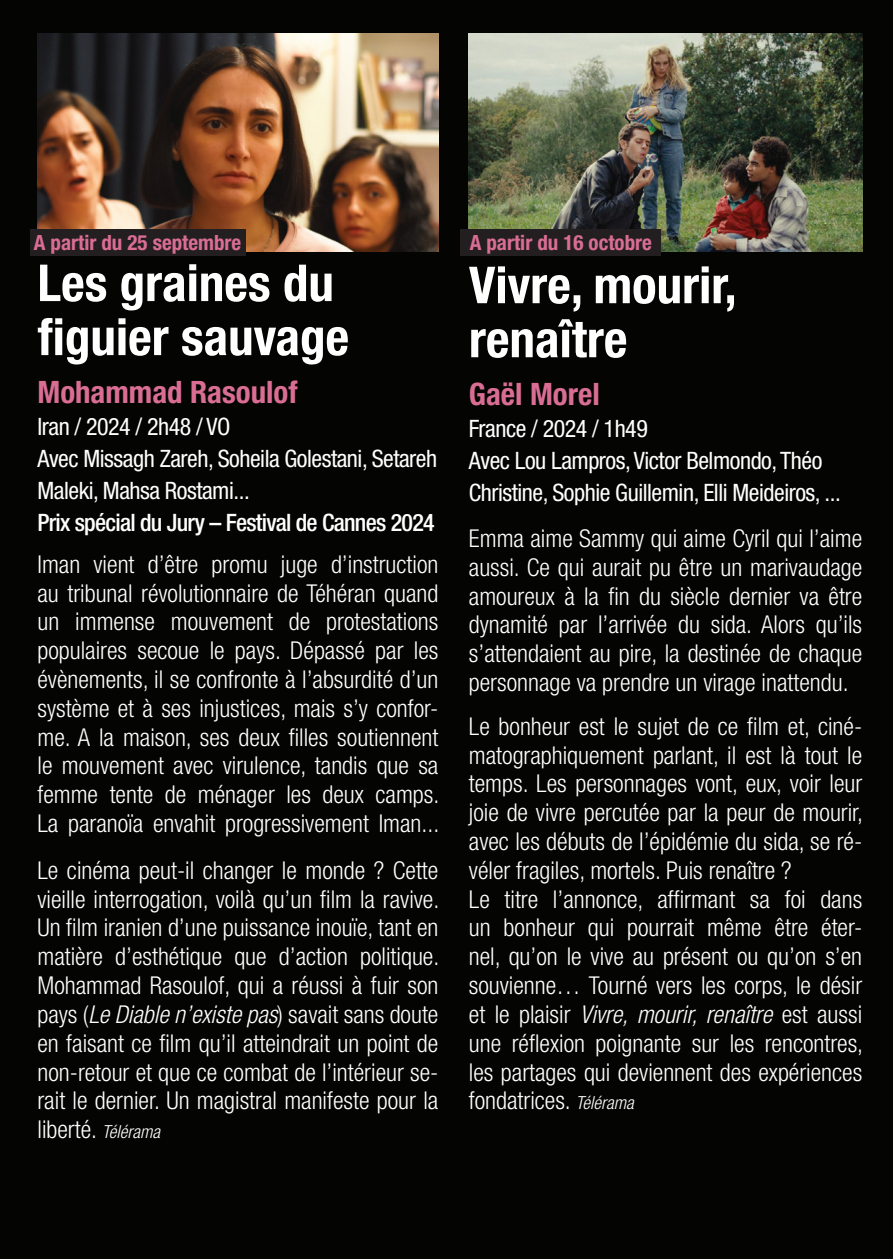
<style>
.page{position:relative;width:893px;height:1259px;background:#040503}
.page>*{position:absolute;margin:0;border:0;box-sizing:border-box;transform-origin:0 0}
.t1{font:700 condensed 51px/54px "Helvetica Neue LT Std";color:#fff}
.t2{font:700 condensed 30.9px "Helvetica Neue LT Std";color:#da6d94}
.t3{font:300 condensed 24.6px/28.8px "Helvetica Neue LT Std";color:#fff;text-align:justify}
.t4{font:condensed 24px/31.8px "Helvetica Neue LT Std";letter-spacing:-.02em;color:#fff}
.t5{font:500 condensed 24px "Helvetica Neue LT Std";letter-spacing:-.03em;color:#fff}
.t6{font:700 condensed 21px "Helvetica Neue LT Std";color:#da6d94}
.s1{font-style:italic}
.s2{font-style:italic;font-size:18px}
</style>
<div class="page">
<img style="left:37px;top:33px;width:401px;height:218px">
<img style="left:469px;top:33px;width:393px;height:218px">
<div style="left:30px;top:229px;width:215px;height:26px;background:#231f20"></div>
<div style="left:461px;top:229px;width:200px;height:26px;background:#231f20"></div>
<p class="t6" style="left:34px;top:230px;width:209px">A partir du 25 septembre</p>
<p class="t6" style="left:470px;top:230px;width:184px">A partir du 16 octobre</p>
<h1 class="t1" style="left:37px;top:255px;width:313px">Les graines du figuier sauvage</h1>
<p class="t2" style="left:37px;top:373px;width:262px">Mohammad Rasoulof</p>
<p class="t4" style="left:37px;top:410px;width:401px">Iran / 2024 / 2h48 / VO<br>Avec Missagh Zareh, Soheila Golestani, Setareh<br>Maleki, Mahsa Rostami...</p>
<p class="t5" style="left:37px;top:508px;width:399px">Prix spécial du Jury – Festival de Cannes 2024</p>
<p class="t3" style="left:37px;top:549px;width:403px">Iman vient d’être promu juge d’instruction au tribunal révolutionnaire de Téhéran quand un immense mouvement de protestations populaires secoue le pays. Dépassé par les évènements, il se confronte à l’absurdité d’un système et à ses injustices, mais s’y confor&shy;me. A la maison, ses deux filles soutiennent le mouvement avec virulence, tandis que sa femme tente de ménager les deux camps.<br>La paranoïa envahit progressivement Iman...</p>
<p class="t3" style="left:37px;top:855px;width:403px">Le cinéma peut-il changer le monde ? Cette vieille interrogation, voilà qu’un film la ravive.<br>Un film iranien d’une puissance inouïe, tant en matière d’esthétique que d’action politique.<br>Mohammad Rasoulof, qui a réussi à fuir son pays (<span class="s1">Le Diable n’existe pas</span>) savait sans doute en faisant ce film qu’il atteindrait un point de non-retour et que ce combat de l’intérieur se&shy;rait le dernier. Un magistral manifeste pour la liberté. <span class="s2">Télérama</span></p>
<h1 class="t1" style="left:469px;top:257px;width:269px">Vivre, mourir, renaître</h1>
<p class="t2" style="left:469px;top:375px;width:132px">Gaël Morel</p>
<p class="t4" style="left:469px;top:412px;width:373px">France / 2024 / 1h49<br>Avec Lou Lampros, Victor Belmondo, Théo<br>Christine, Sophie Guillemin, Elli Meideiros, ...</p>
<p class="t3" style="left:469px;top:523px;width:395px">Emma aime Sammy qui aime Cyril qui l’aime aussi. Ce qui aurait pu être un marivaudage amoureux à la fin du siècle dernier va être dynamité par l’arrivée du sida. Alors qu’ils s’attendaient au pire, la destinée de chaque personnage va prendre un virage inattendu.</p>
<p class="t3" style="left:469px;top:711px;width:396px;text-align:left">Le bonheur est le sujet de ce film et, ciné&shy;matographiquement parlant, il est là tout le temps. Les personnages vont, eux, voir leur joie de vivre percutée par la peur de mourir, avec les débuts de l’épidémie du sida, se ré&shy;véler fragiles, mortels. Puis renaître ?<br>Le titre l’annonce, affirmant sa foi dans un bonheur qui pourrait même être éter&shy;nel, qu’on le vive au présent ou qu’on s’en souvienne… Tourné vers les corps, le désir et le plaisir <span class="s1">Vivre, mourir, renaître</span> est aussi une réflexion poignante sur les rencontres, les partages qui deviennent des expériences fondatrices. <span class="s2">Télérama</span></p>
</div>
